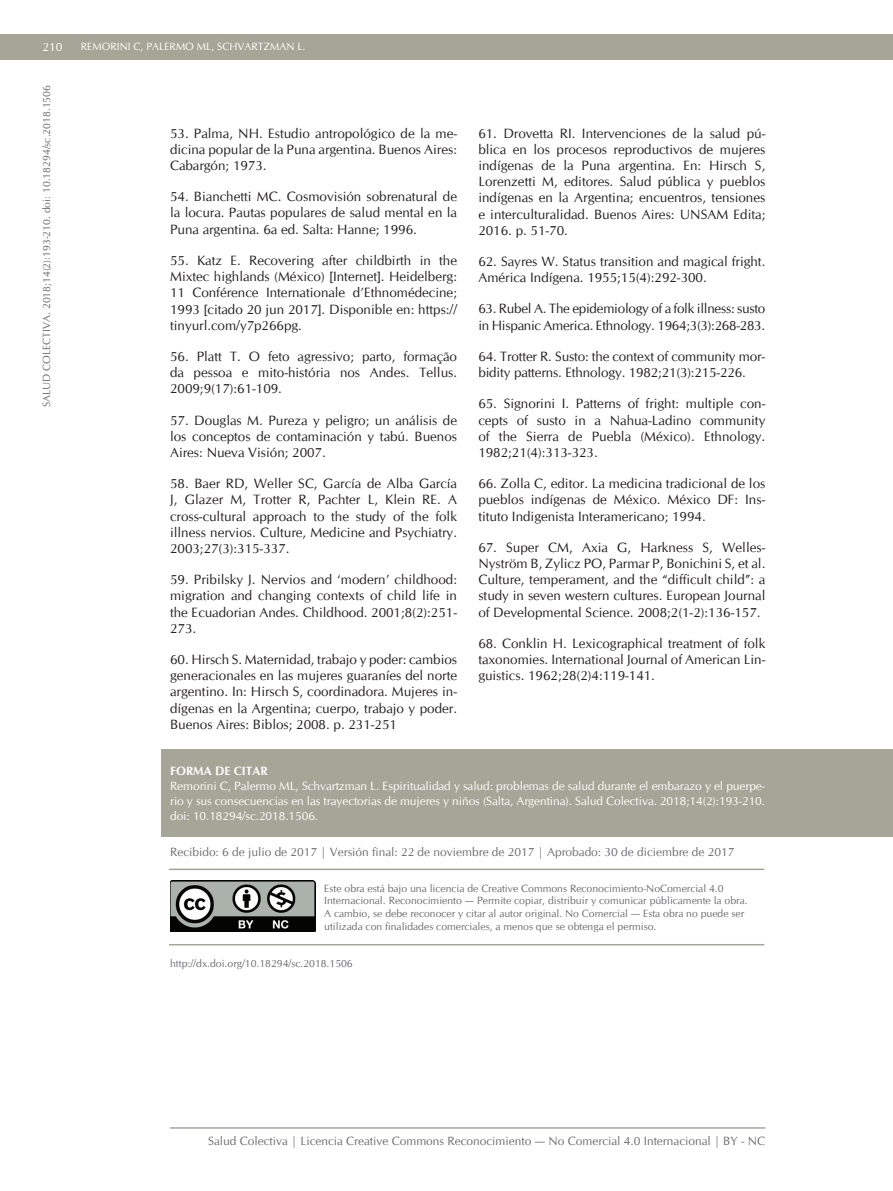
<style>
.page{position:relative;width:893px;height:1191px;background:#fff}
.page>*{position:absolute;margin:0;border:0;box-sizing:border-box;transform-origin:0 0}
.t1{font:13.5px/16.2px "CG Omega";color:#231f20;text-align:justify}
.t2{font:13.5px/16.2px "CG Omega";letter-spacing:-.02em;color:#231f20}
.t3{font:12px/15px "CG Omega";letter-spacing:-.005em;color:#fff;text-align:justify}
.t4{font:12px "CG Omega";color:#6c6d70}
.t5{font:700 12px "CG Omega";color:#fff}
.t6{font:10.5px/12.6px "CG Omega";color:#6c6d70}
.t7{font:10.5px "CG Omega";color:#fff}
</style>
<div class="page">
<div style="left:0;top:34px;width:893px;height:26px;background:#a6a698"></div>
<hr style="left:170px;top:1127px;width:595px;height:1px;background:#a6a698">
<div style="left:162px;top:749px;width:731px;height:88px;background:#a6a698"></div>
<img style="left:170px;top:881px;width:145px;height:50px">
<hr style="left:169px;top:944px;width:595px;height:1px;background:#a6a698">
<hr style="left:169px;top:868px;width:595px;height:2px;background:#a6a698">
<p class="t3" style="left:43px;top:40px;width:21px">210</p>
<p class="t7" style="left:81px;top:40px;width:226px">REMORINI C, PALERMO ML, SCHVARTZMAN L.</p>
<p class="t6" style="left:41px;top:407px;width:324px;rotate:-90deg">SALUD COLECTIVA. 2018;14(2):193-210. doi: 10.18294/sc.2018.1506</p>
<p class="t1" style="left:170px;top:125px;width:289px">53. Palma, NH. Estudio antropológico de la me&shy;dicina popular de la Puna argentina. Buenos Aires:<br>Cabargón; 1973.</p>
<p class="t1" style="left:170px;top:189px;width:288px">54. Bianchetti MC. Cosmovisión sobrenatural de la locura. Pautas populares de salud mental en la Puna argentina. 6a ed. Salta: Hanne; 1996.</p>
<p class="t1" style="left:170px;top:252px;width:288px">55. Katz E. Recovering after childbirth in the Mixtec highlands (México) [Internet]. Heidelberg:<br>11 Conférence Internationale d’Ethnomédecine; 1993 [citado 20 jun 2017]. Disponible en: https:// tinyurl.com/y7p266pg.</p>
<p class="t1" style="left:170px;top:348px;width:288px">56. Platt T. O feto agressivo; parto, formação da pessoa e mito-história nos Andes. Tellus.<br>2009;9(17):61-109.</p>
<p class="t1" style="left:170px;top:412px;width:289px">57. Douglas M. Pureza y peligro; un análisis de los conceptos de contaminación y tabú. Buenos Aires: Nueva Visión; 2007.</p>
<p class="t1" style="left:170px;top:475px;width:289px">58. Baer RD, Weller SC, García de Alba García J, Glazer M, Trotter R, Pachter L, Klein RE. A cross-cultural approach to the study of the folk illness nervios. Culture, Medicine and Psychiatry.<br>2003;27(3):315-337.</p>
<p class="t1" style="left:170px;top:571px;width:289px">59. Pribilsky J. Nervios and ‘modern’ childhood: migration and changing contexts of child life in the Ecuadorian Andes. Childhood. 2001;8(2):251- 273.</p>
<p class="t1" style="left:170px;top:651px;width:288px">60. Hirsch S. Maternidad, trabajo y poder: cambios generacionales en las mujeres guaraníes del norte argentino. In: Hirsch S, coordinadora. Mujeres in&shy;dígenas en la Argentina; cuerpo, trabajo y poder.<br>Buenos Aires: Biblos; 2008. p. 231-251</p>
<p class="t1" style="left:478px;top:125px;width:288px">61. Drovetta RI. Intervenciones de la salud pú&shy;blica en los procesos reproductivos de mujeres indígenas de la Puna argentina. En: Hirsch S, Lorenzetti M, editores. Salud pública y pueblos indígenas en la Argentina; encuentros, tensiones e interculturalidad. Buenos Aires: UNSAM Edita; 2016. p. 51-70.</p>
<p class="t1" style="left:478px;top:253px;width:288px">62. Sayres W. Status transition and magical fright.<br>América Indígena. 1955;15(4):292-300.</p>
<p class="t2" style="left:478px;top:301px;width:288px">63. Rubel A. The epidemiology of a folk illness: susto in Hispanic America. Ethnology. 1964;3(3):268-283.</p>
<p class="t1" style="left:478px;top:348px;width:288px">64. Trotter R. Susto: the context of community mor&shy;bidity patterns. Ethnology. 1982;21(3):215-226.</p>
<p class="t1" style="left:478px;top:396px;width:288px">65. Signorini I. Patterns of fright: multiple con&shy;cepts of susto in a Nahua-Ladino community of the Sierra de Puebla (México). Ethnology.<br>1982;21(4):313-323.</p>
<p class="t1" style="left:478px;top:475px;width:288px">66. Zolla C, editor. La medicina tradicional de los pueblos indígenas de México. México DF: Ins&shy;tituto Indigenista Interamericano; 1994.</p>
<p class="t1" style="left:478px;top:539px;width:289px">67. Super CM, Axia G, Harkness S, Welles-Nyström B, Zylicz PO, Parmar P, Bonichini S, et al.<br>Culture, temperament, and the “difficult child”: a study in seven western cultures. European Journal of Developmental Science. 2008;2(1-2):136-157.</p>
<p class="t1" style="left:478px;top:635px;width:288px">68. Conklin H. Lexicographical treatment of folk taxonomies. International Journal of American Lin&shy;guistics. 1962;28(2)4:119-141.</p>
<p class="t5" style="left:170px;top:763px;width:99px">fORMA DE CITAR</p>
<p class="t3" style="left:170px;top:778px;width:597px">Remorini C, Palermo ML, Schvartzman L. Espiritualidad y salud: problemas de salud durante el embarazo y el puerpe&shy;rio y sus consecuencias en las trayectorias de mujeres y niños (Salta, Argentina). Salud Colectiva. 2018;14(2):193-210. doi: 10.18294/sc.2018.1506.</p>
<p class="t4" style="left:170px;top:844px;width:566px">Recibido: 6 de julio de 2017 | Versión final: 22 de noviembre de 2017 | Aprobado: 30 de diciembre de 2017</p>
<p class="t6" style="left:324px;top:882px;width:425px">Este obra está bajo una licencia de Creative Commons Reconocimiento-NoComercial 4.0<br>Internacional. Reconocimiento — Permite copiar, distribuir y comunicar públicamente la obra.<br>A cambio, se debe reconocer y citar al autor original. No Comercial — Esta obra no puede ser utilizada con finalidades comerciales, a menos que se obtenga el permiso.</p>
<p class="t6" style="left:170px;top:956px;width:184px">http://dx.doi.org/10.18294/sc.2018.1506</p>
<p class="t4" style="left:208px;top:1133px;width:558px">Salud Colectiva | Licencia Creative Commons Reconocimiento — No Comercial 4.0 Internacional | BY - NC</p>
</div>
